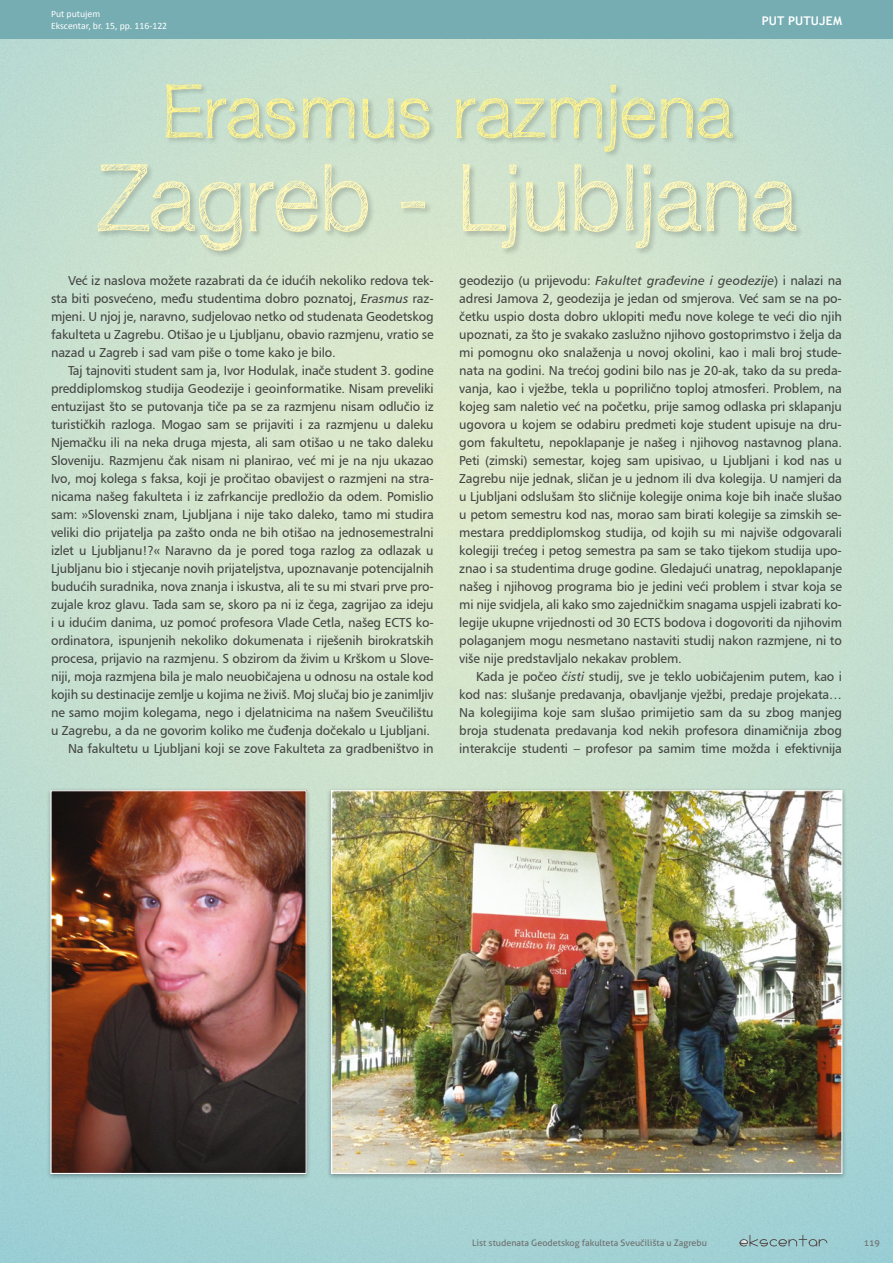
<style>
.page{position:relative;width:893px;height:1263px;background:#fff}
.page>*{position:absolute;margin:0;border:0;box-sizing:border-box;transform-origin:0 0}
.t1{font:300 91.8px "Sketchetik";color:#fff7b9}
.t2{font:300 73.5px "Sketchetik";color:#fff48f}
.t3{font:13.05px/18px "Humanist 777 BT Roman B";letter-spacing:-.01em;color:#3b3b3a;text-align:justify}
.t4{font:12.75px "Humanist 777 BT Roman B";letter-spacing:-.005em;color:#3b3b3a}
.t5{font:700 12px "Trebuchet MS";color:#fff}
.t6{font:9.75px/11.7px "Calibri";color:#fff}
.t7{font:9px "Aller";color:#6f6f6e}
.s1{font-family:"Humanist 777 BT Italic B";font-size:12.75px}
.s2{font-size:13.05px}
</style>
<div class="page">
<svg style="left:739px;top:1235px;width:88px;height:12px"></svg>
<div style="left:0;top:0;width:893px;height:38px;background:#75adb3"></div>
<div style="left:46px;top:787px;width:265px;height:393px;background:#000;opacity:.3"></div>
<img style="left:52px;top:792px;width:253px;height:380px">
<div style="left:50px;top:790px;width:257px;height:384px;border:1px solid #fff"></div>
<div style="left:96px;top:82px;width:708px;height:176px;background:#000;opacity:.2"></div>
<div style="left:326px;top:787px;width:521px;height:393px;background:#000;opacity:.3"></div>
<img style="left:333px;top:792px;width:507px;height:380px">
<p class="t6" style="left:51px;top:8px;width:118px">Put putujem<br>Ekscentar, br. 15, pp. 116-122</p>
<p class="t5" style="left:762px;top:13px;width:43px">PUT PUTUJEM</p>
<h2 class="t2" style="left:160px;top:66px;width:574px">Erasmus razmjena</h2>
<h1 class="t1" style="left:97px;top:141px;width:701px">Zagreb - Ljubljana</h1>
<p class="t3" style="left:459px;top:271px;width:384px">geodezijo (u prijevodu: <span class="s1">Fakultet građevine i geodezije</span>) i nalazi na adresi Jamova 2, geodezija je jedan od smjerova. Već sam se na po&shy;četku uspio dosta dobro uklopiti među nove kolege te veći dio njih upoznati, za što je svakako zaslužno njihovo gostoprimstvo i želja da mi pomognu oko snalaženja u novoj okolini, kao i mali broj stude&shy;nata na godini. Na trećoj godini bilo nas je 20-ak, tako da su preda&shy;vanja, kao i vježbe, tekla u poprilično toploj atmosferi. Problem, na kojeg sam naletio već na početku, prije samog odlaska pri sklapanju ugovora u kojem se odabiru predmeti koje student upisuje na dru&shy;gom fakultetu, nepoklapanje je našeg i njihovog nastavnog plana.<br>Peti (zimski) semestar, kojeg sam upisivao, u Ljubljani i kod nas u Zagrebu nije jednak, sličan je u jednom ili dva kolegija. U namjeri da u Ljubljani odslušam što sličnije kolegije onima koje bih inače slušao u petom semestru kod nas, morao sam birati kolegije sa zimskih se&shy;mestara preddiplomskog studija, od kojih su mi najviše odgovarali kolegiji trećeg i petog semestra pa sam se tako tijekom studija upo&shy;znao i sa studentima druge godine. Gledajući unatrag, nepoklapanje našeg i njihovog programa bio je jedini veći problem i stvar koja se mi nije svidjela, ali kako smo zajedničkim snagama uspjeli izabrati ko&shy;legije ukupne vrijednosti od 30 ECTS bodova i dogovoriti da njihovim polaganjem mogu nesmetano nastaviti studij nakon razmjene, ni to više nije predstavljalo nekakav problem.</p>
<p class="t3" style="left:459px;top:667px;width:384px;text-indent:17px">Kada je počeo <span class="s1">čisti</span> studij, sve je teklo uobičajenim putem, kao i kod nas: slušanje predavanja, obavljanje vježbi, predaje projekata… Na kolegijima koje sam slušao primijetio sam da su zbog manjeg broja studenata predavanja kod nekih profesora dinamičnija zbog interakcije studenti – profesor pa samim time možda i efektivnija</p>
<p class="t3" style="left:51px;top:271px;width:384px;text-indent:17px">Već iz naslova možete razabrati da će idućih nekoliko redova tek&shy;sta biti posvećeno, među studentima dobro poznatoj, <span class="s1">Erasmus</span> raz&shy;mjeni. U njoj je, naravno, sudjelovao netko od studenata Geodetskog fakulteta u Zagrebu. Otišao je u Ljubljanu, obavio razmjenu, vratio se nazad u Zagreb i sad vam piše o tome kako je bilo.</p>
<p class="t3" style="left:68px;top:361px;width:367px">Taj tajnoviti student sam ja, Ivor Hodulak, inače student 3. godine</p>
<p class="t4" style="left:51px;top:381px;width:384px"><span class="s2">preddiplomskog</span> studija Geodezije i geoinformatike<span class="s2">. Nisam preveliki</span></p>
<p class="t3" style="left:51px;top:397px;width:384px;text-align:right">entuzijast što se putovanja tiče pa se za razmjenu nisam odlučio iz turističkih razloga. Mogao sam se prijaviti i za razmjenu u daleku Njemačku ili na neka druga mjesta, ali sam otišao u ne tako daleku Sloveniju. Razmjenu čak nisam ni planirao, već mi je na nju ukazao Ivo, moj kolega s faksa, koji je pročitao obavijest o razmjeni na stra&shy;nicama našeg fakulteta i iz zafrkancije predložio da odem. Pomislio sam: »Slovenski znam, Ljubljana i nije tako daleko, tamo mi studira veliki dio prijatelja pa zašto onda ne bih otišao na jednosemestralni izlet u Ljubljanu!?« Naravno da je pored toga razlog za odlazak u Ljubljanu bio i stjecanje novih prijateljstva, upoznavanje potencijalnih budućih suradnika, nova znanja i iskustva, ali te su mi stvari prve pro&shy;zujale kroz glavu. Tada sam se, skoro pa ni iz čega, zagrijao za ideju i u idućim danima, uz pomoć profesora Vlade Cetla, našeg ECTS ko&shy;ordinatora, ispunjenih nekoliko dokumenata i riješenih birokratskih procesa, prijavio na razmjenu. S obzirom da živim u Krškom u Slove&shy;niji, moja razmjena bila je malo neuobičajena u odnosu na ostale kod kojih su destinacije zemlje u kojima ne živiš. Moj slučaj bio je zanimljiv ne samo mojim kolegama, nego i djelatnicima na našem Sveučilištu u Zagrebu, a da ne govorim koliko me čuđenja dočekalo u Ljubljani.<br>Na fakultetu u Ljubljani koji se zove Fakulteta za gradbeništvo in</p>
<p class="t7" style="left:472px;top:1238px;width:236px">List studenata Geodetskog fakulteta Sveučilišta u Zagrebu</p>
<p class="t7" style="left:864px;top:1238px;width:18px">119</p>
</div>
